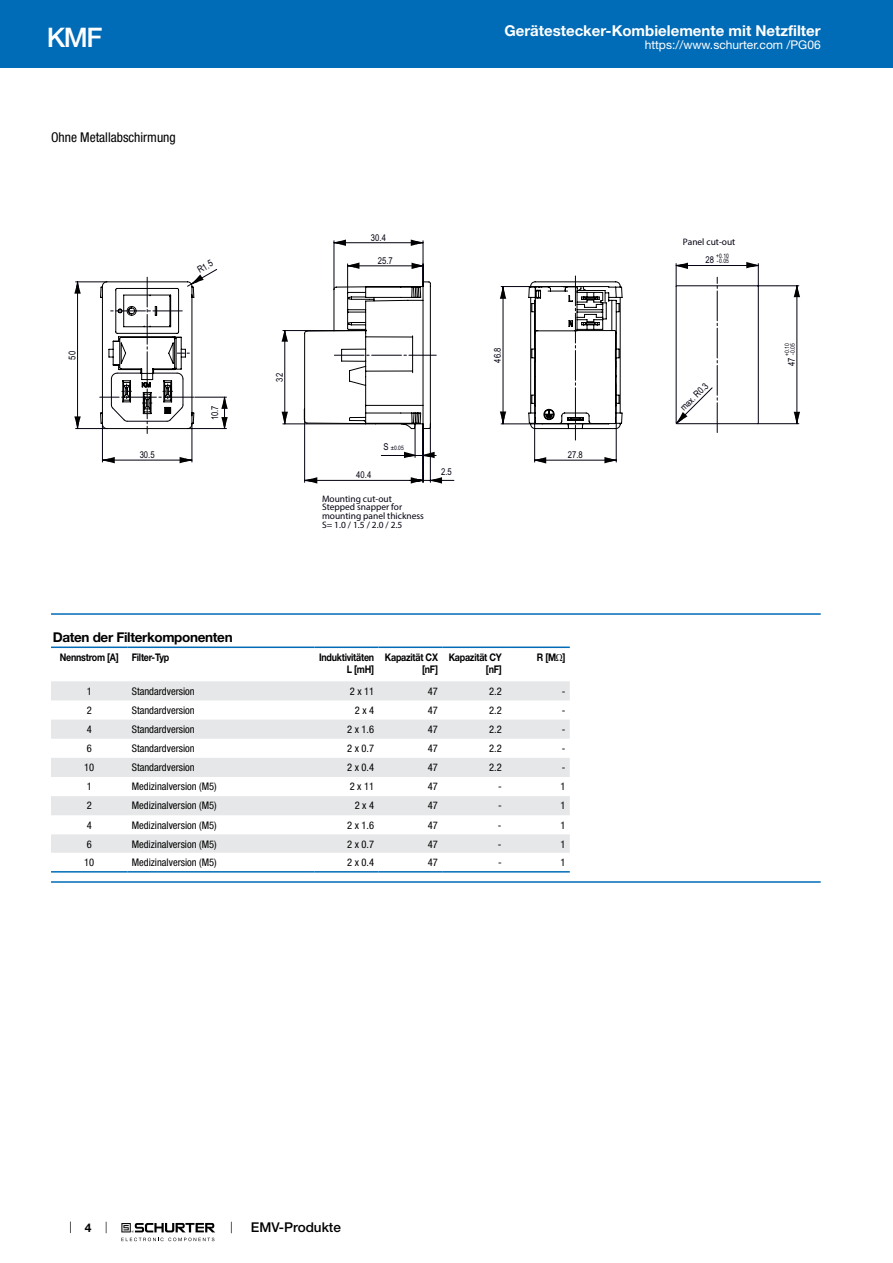
<style>
.page{position:relative;width:893px;height:1263px;background:#fff}
.page>*{position:absolute;margin:0;border:0;box-sizing:border-box;transform-origin:0 0}
.t1{font:500 27px "Helvetica Neue LT";color:#fff}
.t2{font:700 15px "Helvetica Neue LT";color:#fff}
.t3{font:700 13.5px "Helvetica Neue LT";letter-spacing:-.025em;color:#000}
.t4{font:condensed 13.5px "Helvetica Neue LT";color:#000}
.t5{font:500 13.5px "Helvetica Neue LT";color:#000}
.t6{font:12px "Helvetica Neue LT";color:#fff}
.t7{font:700 12px "Helvetica Neue LT";color:#000}
.t8{font:condensed 10.5px "Helvetica Neue LT";color:#000}
.t9{font:700 10.5px/12.6px "Helvetica Neue LT";letter-spacing:-.025em;color:#000;text-align:right;scale:.85 1}
.t10{font:9.45px/8.9px "Arial";color:#00000f}
.t11{font:9.45px "Arial Narrow";color:#00000f}
.t12{font:6.15px/5.7px "Arial Narrow";color:#00000f}
.s1{font-size:9.45px}
.s2{font-family:"Arial Unicode MS";font-weight:400}
</style>
<div class="page">
<svg style="left:70px;top:1221px;width:1px;height:12px"></svg>
<svg style="left:121px;top:1223px;width:94px;height:18px"></svg>
<div style="left:0;top:0;width:893px;height:68px;background:#006bb6"></div>
<svg style="left:304px;top:263px;width:495px;height:195px"></svg>
<svg style="left:623px;top:285px;width:136px;height:139px"></svg>
<svg style="left:334px;top:242px;width:282px;height:219px"></svg>
<svg style="left:281px;top:281px;width:150px;height:148px"></svg>
<svg style="left:528px;top:275px;width:95px;height:165px"></svg>
<svg style="left:794px;top:285px;width:6px;height:139px"></svg>
<svg style="left:500px;top:287px;width:6px;height:137px"></svg>
<svg style="left:282px;top:330px;width:6px;height:94px"></svg>
<svg style="left:334px;top:240px;width:12px;height:6px"></svg>
<svg style="left:348px;top:262px;width:11px;height:7px"></svg>
<svg style="left:534px;top:457px;width:12px;height:6px"></svg>
<svg style="left:676px;top:262px;width:82px;height:7px"></svg>
<svg style="left:411px;top:240px;width:11px;height:6px"></svg>
<svg style="left:412px;top:263px;width:11px;height:6px"></svg>
<svg style="left:604px;top:457px;width:12px;height:6px"></svg>
<svg style="left:404px;top:452px;width:31px;height:6px"></svg>
<svg style="left:305px;top:477px;width:137px;height:7px"></svg>
<svg style="left:102px;top:457px;width:90px;height:6px"></svg>
<svg style="left:74px;top:274px;width:154px;height:159px"></svg>
<svg style="left:676px;top:412px;width:11px;height:11px"></svg>
<hr style="left:51px;top:613px;width:770px;height:2px;background:#006bb6">
<svg style="left:52px;top:648px;width:517px;height:1px"></svg>
<svg style="left:51px;top:681px;width:519px;height:172px;fill:#e6e7e8"></svg>
<hr style="left:51px;top:646px;width:77px;height:2px;background:#006bb6">
<hr style="left:128px;top:646px;width:187px;height:2px;background:#006bb6">
<hr style="left:315px;top:646px;width:63px;height:2px;background:#006bb6">
<hr style="left:378px;top:646px;width:64px;height:2px;background:#006bb6">
<hr style="left:442px;top:646px;width:64px;height:2px;background:#006bb6">
<hr style="left:506px;top:646px;width:64px;height:2px;background:#006bb6">
<hr style="left:51px;top:871px;width:77px;height:1px;background:#006bb6">
<hr style="left:128px;top:871px;width:187px;height:1px;background:#006bb6">
<hr style="left:315px;top:871px;width:63px;height:1px;background:#006bb6">
<hr style="left:378px;top:871px;width:64px;height:1px;background:#006bb6">
<hr style="left:442px;top:871px;width:64px;height:1px;background:#006bb6">
<hr style="left:506px;top:871px;width:64px;height:1px;background:#006bb6">
<hr style="left:51px;top:881px;width:770px;height:2px;background:#006bb6">
<h1 class="t1" style="left:47px;top:21px;width:57px">KMF</h1>
<h2 class="t2" style="left:504px;top:21px;width:318px">Gerätestecker-Kombielemente mit Netzfilter</h2>
<p class="t6" style="left:645px;top:38px;width:178px">https://www.schurter.com /PG06</p>
<p class="t4" style="left:51px;top:130px;width:126px">Ohne Metallabschirmung</p>
<p class="t11" style="left:371px;top:230px;width:17px">30.4</p>
<p class="t10" style="left:683px;top:237px;width:54px">Panel cut-out</p>
<p class="t11" style="left:195px;top:265px;width:18px;rotate:-30deg">R1.5</p>
<p class="t11" style="left:378px;top:253px;width:17px">25.7</p>
<p class="t11" style="left:705px;top:253px;width:10px">28</p>
<p class="t12" style="left:716px;top:252px;width:14px">+0.10 -0.05</p>
<p class="t11" style="left:65px;top:359px;width:10px;rotate:-90deg">50</p>
<p class="t11" style="left:491px;top:363px;width:17px;rotate:-90deg">46.8</p>
<p class="t12" style="left:784px;top:356px;width:14px;rotate:-90deg">+0.10 -0.05</p>
<p class="t11" style="left:784px;top:366px;width:10px;rotate:-90deg">47</p>
<p class="t11" style="left:208px;top:420px;width:17px;rotate:-90deg">10.7</p>
<p class="t11" style="left:272px;top:381px;width:10px;rotate:-90deg">32</p>
<p class="t11" style="left:677px;top:404px;width:37px;rotate:-45deg">max. R0.3</p>
<p class="t11" style="left:140px;top:448px;width:17px">30.5</p>
<p class="t12" style="left:383px;top:445px;width:22px"><span class="s1">S</span> ±0.05</p>
<p class="t11" style="left:568px;top:448px;width:17px">27.8</p>
<p class="t11" style="left:356px;top:468px;width:17px">40.4</p>
<p class="t11" style="left:441px;top:465px;width:12px">2.5</p>
<p class="t10" style="left:322px;top:494px;width:103px">Mounting cut-out<br>Stepped snapper for mounting panel thickness<br>S= 1.0 / 1.5 / 2.0 / 2.5</p>
<p class="t3" style="left:53px;top:628px;width:181px">Daten der Filterkomponenten</p>
<p class="t9" style="left:60px;top:650px;width:130px">Nennstrom [A] Filter-Typ</p>
<p class="t9" style="left:319px;top:650px;width:66px">Induktivitäten<br>L [mH]</p>
<p class="t9" style="left:385px;top:650px;width:64px">Kapazität CX [nF]</p>
<p class="t9" style="left:449px;top:650px;width:64px">Kapazität CY [nF]</p>
<p class="t9" style="left:537px;top:650px;width:35px">R [M<span class="s2">Ω</span>]</p>
<p class="t8" style="left:87px;top:685px;width:7px">1</p>
<p class="t8" style="left:132px;top:685px;width:64px">Standardversion</p>
<p class="t8" style="left:350px;top:685px;width:26px">2 x 11</p>
<p class="t8" style="left:428px;top:685px;width:12px">47</p>
<p class="t8" style="left:489px;top:685px;width:14px">2.2</p>
<p class="t8" style="left:562px;top:685px;width:5px">-</p>
<p class="t8" style="left:87px;top:704px;width:7px">2</p>
<p class="t8" style="left:132px;top:704px;width:64px">Standardversion</p>
<p class="t8" style="left:355px;top:704px;width:21px">2 x 4</p>
<p class="t8" style="left:428px;top:704px;width:12px">47</p>
<p class="t8" style="left:489px;top:704px;width:14px">2.2</p>
<p class="t8" style="left:562px;top:704px;width:5px">-</p>
<p class="t8" style="left:87px;top:723px;width:7px">4</p>
<p class="t8" style="left:132px;top:723px;width:64px">Standardversion</p>
<p class="t8" style="left:347px;top:723px;width:28px">2 x 1.6</p>
<p class="t8" style="left:428px;top:723px;width:12px">47</p>
<p class="t8" style="left:489px;top:723px;width:14px">2.2</p>
<p class="t8" style="left:562px;top:723px;width:5px">-</p>
<p class="t8" style="left:87px;top:742px;width:7px">6</p>
<p class="t8" style="left:132px;top:742px;width:64px">Standardversion</p>
<p class="t8" style="left:347px;top:742px;width:28px">2 x 0.7</p>
<p class="t8" style="left:428px;top:742px;width:12px">47</p>
<p class="t8" style="left:489px;top:742px;width:14px">2.2</p>
<p class="t8" style="left:562px;top:742px;width:5px">-</p>
<p class="t8" style="left:84px;top:761px;width:12px">10</p>
<p class="t8" style="left:132px;top:761px;width:64px">Standardversion</p>
<p class="t8" style="left:347px;top:761px;width:28px">2 x 0.4</p>
<p class="t8" style="left:428px;top:761px;width:12px">47</p>
<p class="t8" style="left:489px;top:761px;width:14px">2.2</p>
<p class="t8" style="left:562px;top:761px;width:5px">-</p>
<p class="t8" style="left:87px;top:780px;width:7px">1</p>
<p class="t8" style="left:132px;top:780px;width:86px">Medizinalversion (M5)</p>
<p class="t8" style="left:350px;top:780px;width:26px">2 x 11</p>
<p class="t8" style="left:428px;top:780px;width:12px">47</p>
<p class="t8" style="left:498px;top:780px;width:5px">-</p>
<p class="t8" style="left:560px;top:780px;width:7px">1</p>
<p class="t8" style="left:87px;top:800px;width:7px">2</p>
<p class="t8" style="left:132px;top:800px;width:86px">Medizinalversion (M5)</p>
<p class="t8" style="left:355px;top:800px;width:21px">2 x 4</p>
<p class="t8" style="left:428px;top:800px;width:12px">47</p>
<p class="t8" style="left:498px;top:800px;width:5px">-</p>
<p class="t8" style="left:560px;top:800px;width:7px">1</p>
<p class="t8" style="left:87px;top:819px;width:7px">4</p>
<p class="t8" style="left:132px;top:819px;width:86px">Medizinalversion (M5)</p>
<p class="t8" style="left:347px;top:819px;width:28px">2 x 1.6</p>
<p class="t8" style="left:428px;top:819px;width:12px">47</p>
<p class="t8" style="left:498px;top:819px;width:5px">-</p>
<p class="t8" style="left:560px;top:819px;width:7px">1</p>
<p class="t8" style="left:87px;top:838px;width:7px">6</p>
<p class="t8" style="left:132px;top:838px;width:86px">Medizinalversion (M5)</p>
<p class="t8" style="left:347px;top:838px;width:28px">2 x 0.7</p>
<p class="t8" style="left:428px;top:838px;width:12px">47</p>
<p class="t8" style="left:498px;top:838px;width:5px">-</p>
<p class="t8" style="left:560px;top:838px;width:7px">1</p>
<p class="t8" style="left:84px;top:856px;width:12px">10</p>
<p class="t8" style="left:132px;top:856px;width:86px">Medizinalversion (M5)</p>
<p class="t8" style="left:347px;top:856px;width:28px">2 x 0.4</p>
<p class="t8" style="left:428px;top:856px;width:12px">47</p>
<p class="t8" style="left:498px;top:856px;width:5px">-</p>
<p class="t8" style="left:560px;top:856px;width:7px">1</p>
<p class="t7" style="left:85px;top:1220px;width:8px">4</p>
<p class="t5" style="left:251px;top:1219px;width:92px">EMV-Produkte</p>
</div>
